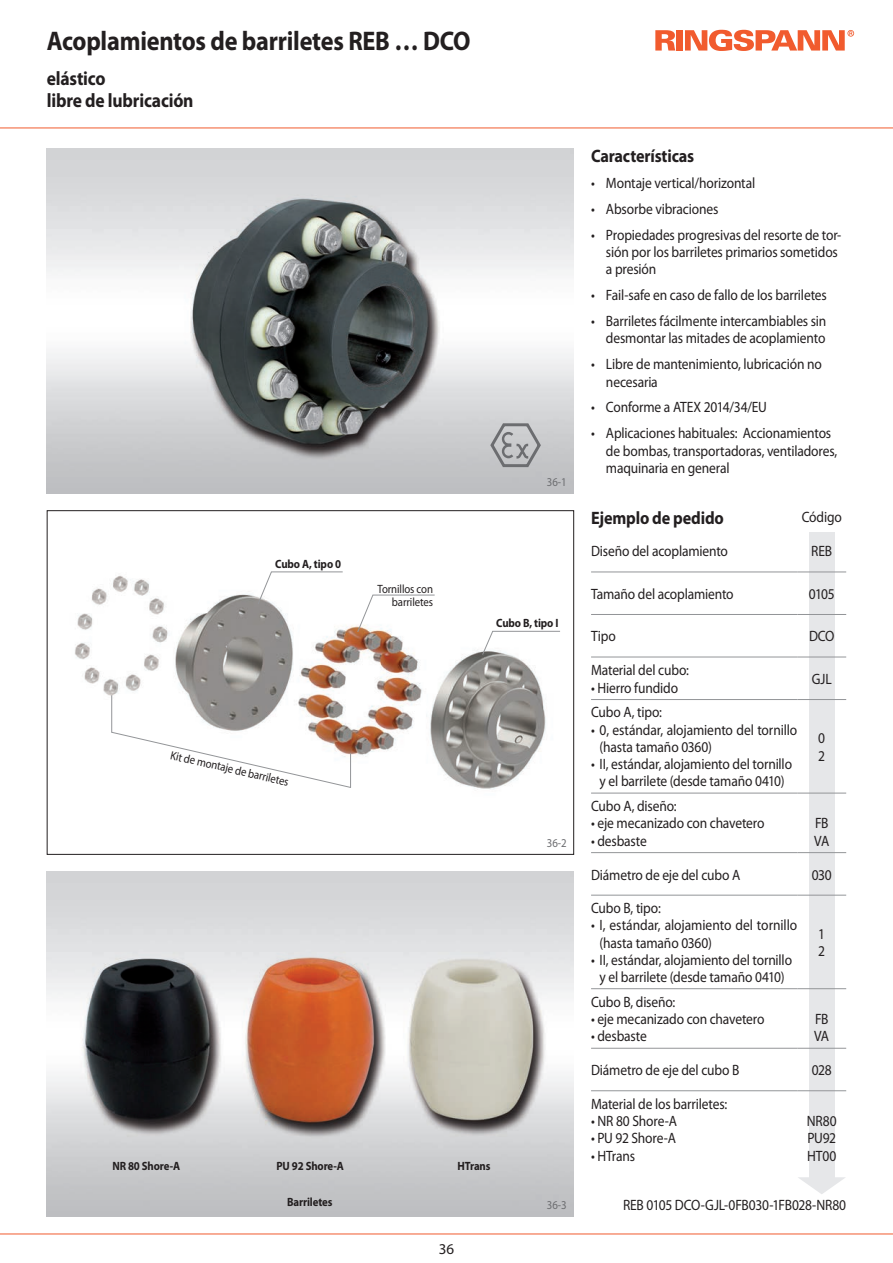
<style>
.page{position:relative;width:893px;height:1263px;background:#fff}
.page>*{position:absolute;margin:0;border:0;box-sizing:border-box;transform-origin:0 0}
.t1{font:700 27px "Myriad Pro";letter-spacing:-.01em;color:#231f20;scale:.9 1}
.t2{font:700 19.5px/22.2px "Myriad Pro";letter-spacing:-.01em;color:#231f20;scale:.9 1}
.t3{font:700 18px "Myriad Pro";letter-spacing:-.01em;color:#231f20;scale:.9 1}
.t4{font:15px/17.2px "Myriad Pro";letter-spacing:-.01em;color:#231f20;scale:.9 1}
.t5{font:15px "Myriad Pro";letter-spacing:-.01em;color:#231f20}
.t6{font:700 12px "Myriad Pro";letter-spacing:-.01em;color:#231f20;scale:.9 1}
.t7{font:12px/13.5px "Myriad Pro";letter-spacing:-.01em;color:#231f20;text-align:right;scale:.9 1}
.t8{font:12px "Myriad Pro";color:#6c6d70;scale:.9 1}
</style>
<div class="page">
<img style="left:75px;top:575px;width:471px;height:214px">
<img style="left:47px;top:149px;width:527px;height:344px">
<img style="left:47px;top:872px;width:527px;height:344px">
<svg style="left:655px;top:30px;width:20px;height:21px"></svg>
<div style="left:676px;top:30px;width:7px;height:21px;background:#f15b2e"></div>
<svg style="left:685px;top:30px;width:169px;height:21px"></svg>
<hr style="left:0;top:128px;width:893px;height:1px;background:#f15b2e">
<hr style="left:0;top:1233px;width:893px;height:1px;background:#f15b2e">
<svg style="left:490px;top:423px;width:51px;height:44px"></svg>
<hr style="left:111px;top:695px;width:1px;height:37px;background:#939598">
<svg style="left:110px;top:731px;width:242px;height:57px"></svg>
<div style="left:809px;top:532px;width:25px;height:648px;background:#e6e7e9"></div>
<svg style="left:798px;top:1177px;width:47px;height:17px"></svg>
<hr style="left:591px;top:572px;width:206px;height:1px;background:#939598">
<hr style="left:797px;top:572px;width:49px;height:1px;background:#939598">
<hr style="left:591px;top:614px;width:206px;height:1px;background:#939598">
<hr style="left:797px;top:614px;width:49px;height:1px;background:#939598">
<hr style="left:591px;top:657px;width:206px;height:1px;background:#939598">
<hr style="left:797px;top:657px;width:49px;height:1px;background:#939598">
<hr style="left:591px;top:699px;width:206px;height:1px;background:#939598">
<hr style="left:797px;top:699px;width:49px;height:1px;background:#939598">
<hr style="left:591px;top:793px;width:206px;height:1px;background:#939598">
<hr style="left:797px;top:793px;width:49px;height:1px;background:#939598">
<hr style="left:591px;top:852px;width:206px;height:1px;background:#939598">
<hr style="left:797px;top:852px;width:49px;height:1px;background:#939598">
<hr style="left:591px;top:895px;width:206px;height:1px;background:#939598">
<hr style="left:797px;top:895px;width:49px;height:1px;background:#939598">
<hr style="left:591px;top:988px;width:206px;height:1px;background:#939598">
<hr style="left:797px;top:988px;width:49px;height:1px;background:#939598">
<hr style="left:591px;top:1048px;width:206px;height:1px;background:#939598">
<hr style="left:797px;top:1048px;width:49px;height:1px;background:#939598">
<hr style="left:591px;top:1090px;width:206px;height:1px;background:#939598">
<hr style="left:797px;top:1090px;width:49px;height:1px;background:#939598">
<svg style="left:257px;top:571px;width:86px;height:34px"></svg>
<svg style="left:482px;top:630px;width:78px;height:26px"></svg>
<svg style="left:357px;top:594px;width:78px;height:39px"></svg>
<h1 class="t1" style="left:47px;top:23px;width:473px">Acoplamientos de barriletes REB … DCO</h1>
<h2 class="t2" style="left:47px;top:67px;width:165px">elástico<br>libre de lubricación</h2>
<p class="t6" style="left:275px;top:556px;width:75px">Cubo A, tipo 0</p>
<p class="t7" style="left:377px;top:582px;width:63px">Tornillos con barriletes</p>
<p class="t7" style="left:172px;top:748px;width:136px;rotate:13deg">Kit de montaje de barriletes</p>
<p class="t8" style="left:547px;top:474px;width:23px">36-1</p>
<p class="t6" style="left:496px;top:615px;width:71px">Cubo B, tipo I</p>
<p class="t8" style="left:547px;top:836px;width:23px">36-2</p>
<p class="t6" style="left:112px;top:1158px;width:77px">NR 80 Shore-A</p>
<p class="t6" style="left:276px;top:1158px;width:77px">PU 92 Shore-A</p>
<p class="t6" style="left:458px;top:1158px;width:38px">HTrans</p>
<p class="t6" style="left:287px;top:1194px;width:52px">Barriletes</p>
<p class="t5" style="left:439px;top:1240px;width:17px">36</p>
<p class="t8" style="left:547px;top:1197px;width:23px">36-3</p>
<p class="t3" style="left:591px;top:145px;width:116px">Características</p>
<p class="t4" style="left:591px;top:174px;width:184px">• Montaje vertical/horizontal</p>
<p class="t4" style="left:591px;top:200px;width:143px">• Absorbe vibraciones</p>
<p class="t4" style="left:606px;top:226px;width:263px;text-indent:-15px">• Propiedades progresivas del resorte de tor&shy;sión por los barriletes primarios sometidos a presión</p>
<p class="t4" style="left:591px;top:286px;width:263px">• Fail-safe en caso de fallo de los barriletes</p>
<p class="t4" style="left:591px;top:312px;width:263px;text-align:right">• Barriletes fácilmente intercambiables sin desmontar las mitades de acoplamiento</p>
<p class="t4" style="left:606px;top:355px;width:241px;text-indent:-15px">• Libre de mantenimiento, lubricación no necesaria</p>
<p class="t4" style="left:591px;top:399px;width:197px">• Conforme a ATEX 2014/34/EU</p>
<p class="t4" style="left:606px;top:424px;width:259px;text-indent:-15px">• Aplicaciones habituales: Accionamientos de bombas, transportadoras, ventiladores, maquinaria en general</p>
<p class="t3" style="left:591px;top:506px;width:149px">Ejemplo de pedido</p>
<p class="t4" style="left:802px;top:508px;width:46px">Código</p>
<p class="t4" style="left:591px;top:542px;width:154px">Diseño del acoplamiento</p>
<p class="t4" style="left:811px;top:542px;width:25px">REB</p>
<p class="t4" style="left:591px;top:585px;width:160px">Tamaño del acoplamiento</p>
<p class="t4" style="left:809px;top:585px;width:30px">0105</p>
<p class="t4" style="left:591px;top:627px;width:29px">Tipo</p>
<p class="t4" style="left:809px;top:627px;width:30px">DCO</p>
<p class="t4" style="left:591px;top:661px;width:110px">Material del cubo:</p>
<p class="t4" style="left:591px;top:679px;width:98px">• Hierro fundido</p>
<p class="t4" style="left:812px;top:670px;width:24px">GJL</p>
<p class="t4" style="left:591px;top:703px;width:80px">Cubo A, tipo:</p>
<p class="t4" style="left:600px;top:721px;width:221px;text-indent:-9px">• 0, estándar, alojamiento del tornillo (hasta tamaño 0360)</p>
<p class="t4" style="left:591px;top:755px;width:225px;text-align:center">• II, estándar, alojamiento del tornillo y el barrilete (desde tamaño 0410)</p>
<p class="t4" style="left:591px;top:797px;width:97px">Cubo A, diseño:</p>
<p class="t4" style="left:591px;top:814px;width:194px">• eje mecanizado con chavetero</p>
<p class="t4" style="left:591px;top:832px;width:63px">• desbaste</p>
<p class="t4" style="left:818px;top:729px;width:9px">0<br>2</p>
<p class="t4" style="left:814px;top:814px;width:18px">FB<br>VA</p>
<p class="t4" style="left:591px;top:866px;width:167px">Diámetro de eje del cubo A</p>
<p class="t4" style="left:812px;top:866px;width:24px">030</p>
<p class="t4" style="left:591px;top:899px;width:79px">Cubo B, tipo:</p>
<p class="t4" style="left:600px;top:916px;width:221px;text-indent:-9px">• I, estándar, alojamiento del tornillo (hasta tamaño 0360)</p>
<p class="t4" style="left:591px;top:951px;width:225px;text-align:center">• II, estándar, alojamiento del tornillo y el barrilete (desde tamaño 0410)</p>
<p class="t4" style="left:818px;top:925px;width:9px">1<br>2</p>
<p class="t4" style="left:591px;top:993px;width:95px">Cubo B, diseño:</p>
<p class="t4" style="left:591px;top:1010px;width:194px">• eje mecanizado con chavetero</p>
<p class="t4" style="left:591px;top:1027px;width:63px">• desbaste</p>
<p class="t4" style="left:814px;top:1010px;width:18px">FB<br>VA</p>
<p class="t4" style="left:591px;top:1061px;width:166px">Diámetro de eje del cubo B</p>
<p class="t4" style="left:812px;top:1061px;width:24px">028</p>
<p class="t4" style="left:591px;top:1095px;width:153px">Material de los barriletes:</p>
<p class="t4" style="left:591px;top:1112px;width:97px">• NR 80 Shore-A</p>
<p class="t4" style="left:591px;top:1129px;width:96px">• PU 92 Shore-A</p>
<p class="t4" style="left:591px;top:1147px;width:51px">• HTrans</p>
<p class="t4" style="left:807px;top:1112px;width:35px;text-align:justify">NR80<br>PU92<br>HT00</p>
<p class="t4" style="left:623px;top:1196px;width:249px">REB 0105 DCO-GJL-0FB030-1FB028-NR80</p>
</div>
